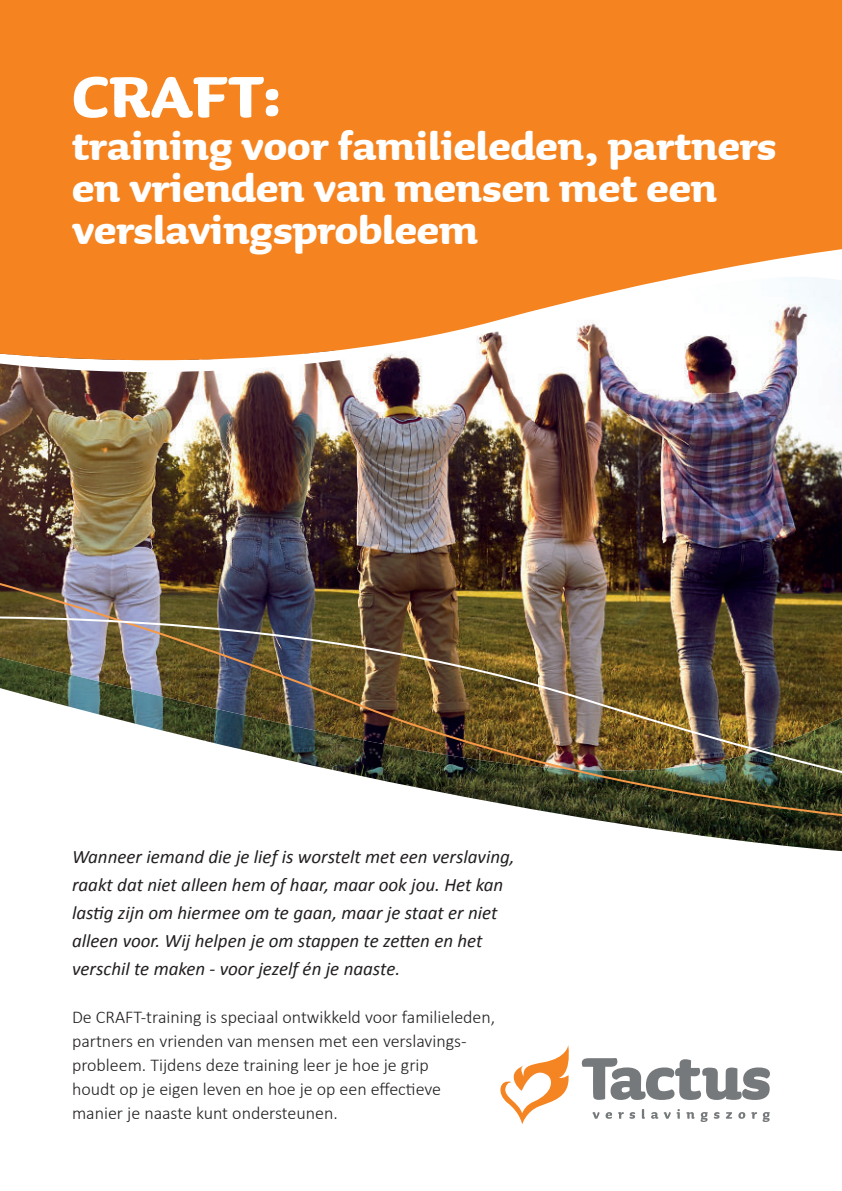
<style>
.page{position:relative;width:842px;height:1191px;background:#fff}
.page>*{position:absolute;margin:0;border:0;box-sizing:border-box;transform-origin:0 0}
.t1{font:700 74.2px "Sauna";color:#fff}
.t2{font:700 48px/42.2px "Sauna";color:#fff}
.t3{font:italic 19px/28px "Calibri";color:#231f20}
.t4{font:300 18px/24px "Calibri";color:#231f20}
</style>
<div class="page">
<img style="left:0;top:372px;width:842px;height:167px">
<svg style="left:581px;top:833px;width:261px;height:286px"></svg>
<img style="left:0;top:360px;width:842px;height:12px">
<svg style="left:0;top:0;width:842px;height:360px;background:#f48e35"></svg>
<svg style="left:582px;top:1058px;width:188px;height:42px"></svg>
<svg style="left:592px;top:1112px;width:7px;height:6px"></svg>
<svg style="left:605px;top:1112px;width:7px;height:6px"></svg>
<svg style="left:618px;top:1112px;width:17px;height:6px"></svg>
<svg style="left:642px;top:1109px;width:3px;height:9px"></svg>
<svg style="left:651px;top:1112px;width:7px;height:6px"></svg>
<svg style="left:664px;top:1109px;width:16px;height:9px"></svg>
<svg style="left:686px;top:1112px;width:22px;height:10px"></svg>
<svg style="left:714px;top:1112px;width:5px;height:6px"></svg>
<svg style="left:726px;top:1112px;width:6px;height:6px"></svg>
<svg style="left:738px;top:1112px;width:7px;height:6px"></svg>
<svg style="left:751px;top:1112px;width:19px;height:10px"></svg>
<svg style="left:500px;top:1045px;width:69px;height:79px"></svg>
<img style="left:0;top:539px;width:842px;height:294px">
<img style="left:0;top:615px;width:842px;height:216px">
<h1 class="t1" style="left:72px;top:71px;width:212px">CRAFT:</h1>
<h2 class="t2" style="left:72px;top:129px;width:706px">training voor familieleden, partners en vrienden van mensen met een verslavingsprobleem</h2>
<p class="t3" style="left:72px;top:843px;width:444px">Wanneer iemand die je lief is worstelt met een verslaving, raakt dat niet alleen hem of haar, maar ook jou. Het kan lastig zijn om hiermee om te gaan, maar je staat er niet alleen voor. Wij helpen je om stappen te zetten en het verschil te maken - voor jezelf én je naaste.</p>
<p class="t4" style="left:72px;top:1006px;width:425px">De CRAFT-training is speciaal ontwikkeld voor familieleden, partners en vrienden van mensen met een verslavings&shy;probleem. Tijdens deze training leer je hoe je grip<br>houdt op je eigen leven en hoe je op een effectieve manier je naaste kunt ondersteunen.</p>
</div>
